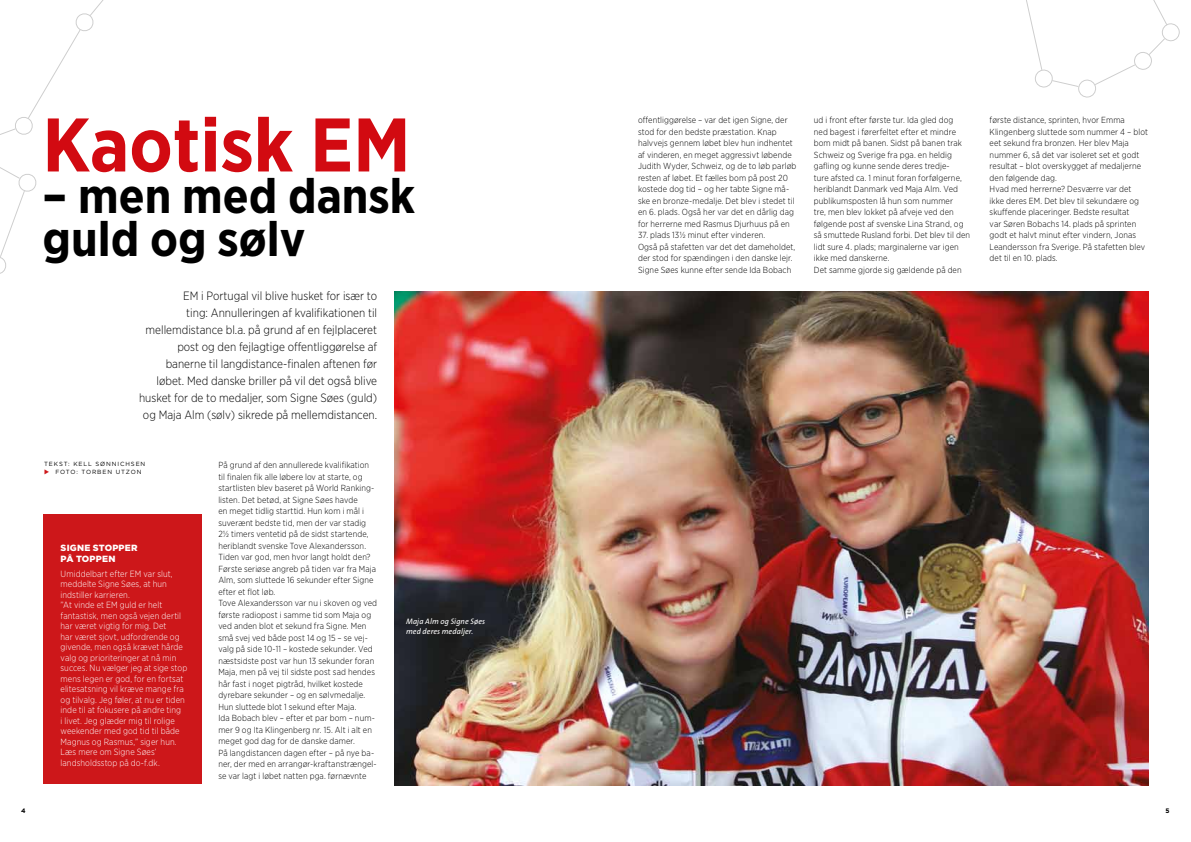
<style>
.page{position:relative;width:1191px;height:842px;background:#fff}
.page>*{position:absolute;margin:0;border:0;box-sizing:border-box;transform-origin:0 0}
.t1{font:700 75.7px "Gotham Narrow";color:#d20a11}
.t2{font:700 48.6px/42px "Gotham Narrow";color:#000}
.t3{font:300 12px/17px "Gotham Narrow";color:#000;text-align:right}
.t4{font:300 9px/10.5px "Gotham Narrow";letter-spacing:.01em;color:#fff}
.t5{font:900 9px/11px "Gotham";letter-spacing:.015em;color:#fff}
.t6{font:300 8.8px/11.5px "Gotham Narrow";letter-spacing:.01em;color:#000}
.t7{font:italic 8px/10px "The Sans";letter-spacing:.005em;color:#fff}
.t8{font:700 6.5px "Gotham";color:#000}
.t9{font:6px "Gotham";letter-spacing:.15em;color:#000}
.s1{color:#cd171a}
</style>
<div class="page">
<img style="left:394px;top:291px;width:754px;height:494px">
<div style="left:43px;top:515px;width:158px;height:269px;background:#cd171a"></div>
<svg style="left:0;top:0;width:104px;height:274px"></svg>
<svg style="left:1026px;top:0;width:153px;height:98px"></svg>
<h1 class="t1" style="left:43px;top:96px;width:369px">Kaotisk EM</h1>
<h2 class="t2" style="left:43px;top:175px;width:374px">– men med dansk guld og sølv</h2>
<p class="t3" style="left:139px;top:287px;width:240px">EM i Portugal vil blive husket for især to<br>ting: Annulleringen af kvalifikationen til mellemdistance bl.a. på grund af en fejlplaceret post og den fejlagtige offentliggørelse af banerne til langdistance-finalen aftenen før løbet. Med danske briller på vil det også blive husket for de to medaljer, som Signe Søes (guld) og Maja Alm (sølv) sikrede på mellemdistancen.</p>
<p class="t9" style="left:44px;top:460px;width:103px">TEKST: K ELL S ØNNICHSEN</p>
<p class="t9" style="left:44px;top:468px;width:99px"><span class="s1">◆</span> FOTO: TORBEN UTZON</p>
<p class="t5" style="left:61px;top:543px;width:79px">SIGNE STOPPER<br>PÅ TOPPEN</p>
<p class="t4" style="left:61px;top:568px;width:128px">Umiddelbart efter EM var slut, meddelte Signe Søes, at hun indstiller karrieren.<br>”At vinde et EM guld er helt fantastisk, men også vejen dertil har været vigtig for mig. Det<br>har været sjovt, udfordrende og givende, men også krævet hårde valg og prioriteringer at nå min succes. Nu vælger jeg at sige stop mens legen er god, for en fortsat elitesatsning vil kræve mange fra og tilvalg. Jeg føler, at nu er tiden inde til at fokusere på andre ting<br>i livet. Jeg glæder mig til rolige weekender med god tid til både<br>Magnus og Rasmus,” siger hun.<br>Læs mere om Signe Søes’ landsholdsstop på do-f.dk.</p>
<p class="t6" style="left:218px;top:459px;width:160px">På grund af den annullerede kvalifikation til finalen fik alle løbere lov at starte, og startlisten blev baseret på World Ranking&shy;listen. Det betød, at Signe Søes havde<br>en meget tidlig starttid. Hun kom i mål i suverænt bedste tid, men der var stadig 2½ timers ventetid på de sidst startende, heriblandt svenske Tove Alexandersson.<br>Tiden var god, men hvor langt holdt den?<br>Første seriøse angreb på tiden var fra Maja Alm, som sluttede 16 sekunder efter Signe efter et flot løb.<br>Tove Alexandersson var nu i skoven og ved første radiopost i samme tid som Maja og ved anden blot et sekund fra Signe. Men små svej ved både post 14 og 15 – se vej&shy;valg på side 10-11 – kostede sekunder. Ved næstsidste post var hun 13 sekunder foran Maja, men på vej til sidste post sad hendes hår fast i noget pigtråd, hvilket kostede dyrebare sekunder – og en sølvmedalje.<br>Hun sluttede blot 1 sekund efter Maja.<br>Ida Bobach blev – efter et par bom – num&shy;mer 9 og Ita Klingenberg nr. 15. Alt i alt en meget god dag for de danske damer.<br>På langdistancen dagen efter – på nye ba&shy;ner, der med en arrangør-kraftanstrængel&shy;se var lagt i løbet natten pga. førnævnte</p>
<p class="t7" style="left:406px;top:616px;width:81px">Maja Alm og Signe Søes med deres medaljer.</p>
<p class="t6" style="left:638px;top:114px;width:160px">offentliggørelse – var det igen Signe, der stod for den bedste præstation. Knap halvvejs gennem løbet blev hun indhentet af vinderen, en meget aggressivt løbende Judith Wyder, Schweiz, og de to løb parløb resten af løbet. Et fælles bom på post 20 kostede dog tid – og her tabte Signe må&shy;ske en bronze-medalje. Det blev i stedet til en 6. plads. Også her var det en dårlig dag for herrerne med Rasmus Djurhuus på en</p>
<p class="t6" style="left:638px;top:229px;width:159px">37. plads 13½ minut efter vinderen.<br>Også på stafetten var det det dameholdet, der stod for spændingen i den danske lejr.<br>Signe Søes kunne efter sende Ida Bobach</p>
<p class="t6" style="left:814px;top:114px;width:158px">ud i front efter første tur. Ida gled dog<br>ned bagest i førerfeltet efter et mindre bom midt på banen. Sidst på banen trak Schweiz og Sverige fra pga. en heldig gafling og kunne sende deres tredje-<br>ture afsted ca. 1 minut foran forfølgerne, heriblandt Danmark ved Maja Alm. Ved publikumsposten lå hun som nummer<br>tre, men blev lokket på afveje ved den følgende post af svenske Lina Strand, og så smuttede Rusland forbi. Det blev til den lidt sure 4. plads; marginalerne var igen ikke med danskerne.<br>Det samme gjorde sig gældende på den</p>
<p class="t6" style="left:989px;top:114px;width:160px">første distance, sprinten, hvor Emma Klingenberg sluttede som nummer 4 – blot eet sekund fra bronzen. Her blev Maja nummer 6, så det var isoleret set et godt resultat – blot overskygget af medaljerne den følgende dag.<br>Hvad med herrerne? Desværre var det ikke deres EM. Det blev til sekundære og skuffende placeringer. Bedste resultat<br>var Søren Bobachs 14. plads på sprinten godt et halvt minut efter vindern, Jonas Leandersson fra Sverige. På stafetten blev det til en 10. plads.</p>
<p class="t8" style="left:21px;top:806px;width:6px">4</p>
<p class="t8" style="left:1165px;top:806px;width:6px">5</p>
</div>
